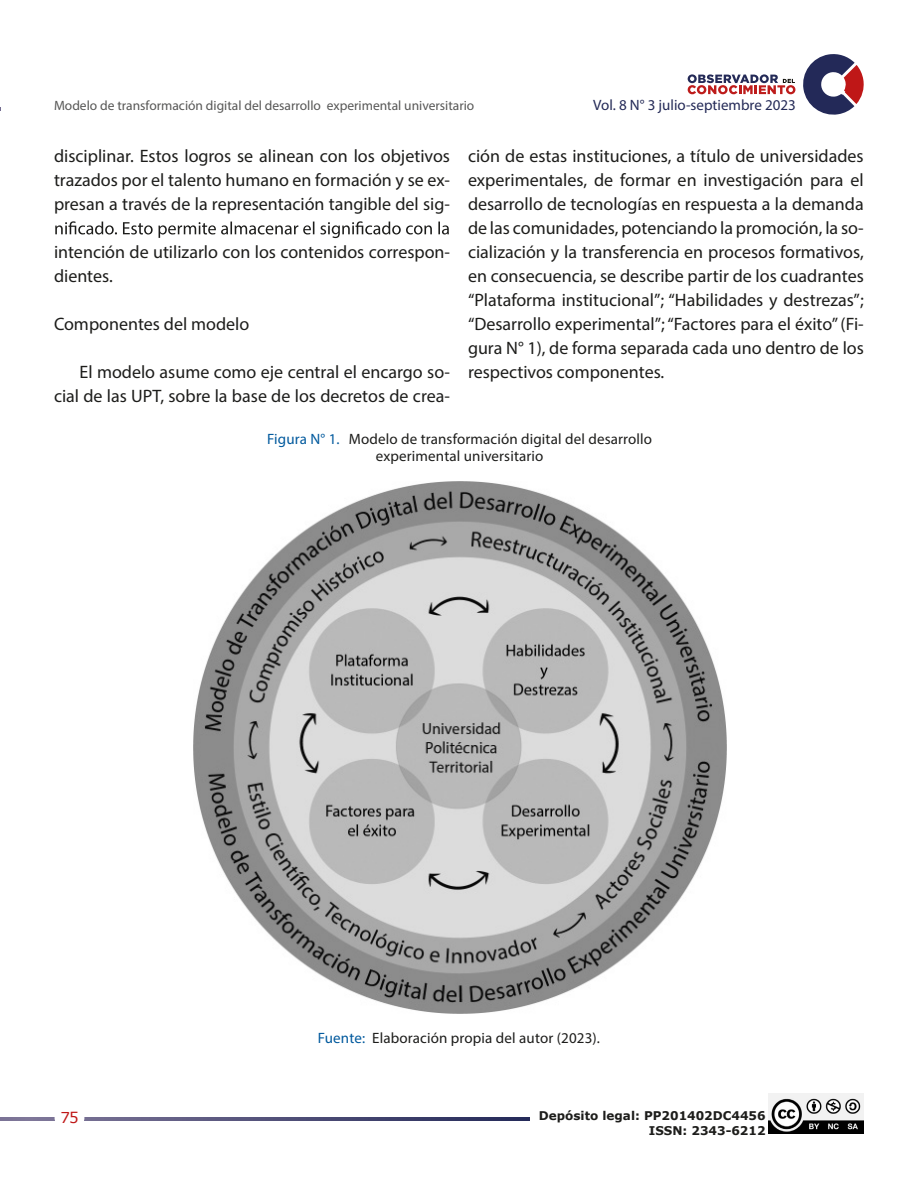
<style>
.page{position:relative;width:918px;height:1188px;background:#fff}
.page>*{position:absolute;margin:0;border:0;box-sizing:border-box;transform-origin:0 0}
.t1{font:18px/24px "Myriad Pro";color:#1d1d1b;text-align:justify}
.t2{font:700 18px "Myriad Pro";color:#1d1d1b}
.t3{font:15px/16.5px "Myriad Pro";letter-spacing:.01em;color:#1d1d1b;text-align:center}
.t4{font:15px "Myriad Pro";color:#242a57}
.t5{font:15px "Verdana";color:#bf1717}
.t6{font:13.5px "Myriad Pro";color:#575756}
.t7{font:700 12px/14.4px "Verdana";color:#1d1d1b;text-align:right}
.s1{font-weight:700;color:#00599d}
</style>
<div class="page">
<svg style="left:0;top:1118px;width:529px;height:3px"></svg>
<div style="left:55px;top:1103px;width:29px;height:29px;background:#fff;border-radius:50%"></div>
<svg style="left:688px;top:74px;width:107px;height:20px"></svg>
<svg style="left:803px;top:54px;width:61px;height:61px"></svg>
<img style="left:768px;top:1093px;width:96px;height:41px">
<svg style="left:55px;top:221px;width:394px;height:17px"></svg>
<img style="left:194px;top:481px;width:532px;height:532px">
<p class="t6" style="left:54px;top:97px;width:422px">Modelo de transformación digital del desarrollo experimental universitario</p>
<p class="t4" style="left:593px;top:95px;width:204px">Vol. 8 N° 3 julio-septiembre 2023</p>
<p class="t1" style="left:54px;top:144px;width:398px">disciplinar. Estos logros se alinean con los objetivos trazados por el talento humano en formación y se ex&shy;presan a través de la representación tangible del sig-</p>
<p class="t1" style="left:54px;top:240px;width:397px">intención de utilizarlo con los contenidos correspon&shy;dientes.</p>
<p class="t2" style="left:54px;top:313px;width:197px">Componentes del modelo</p>
<p class="t1" style="left:54px;top:360px;width:398px;text-align:right">El modelo asume como eje central el encargo so&shy;cial de las UPT, sobre la base de los decretos de crea-</p>
<p class="t1" style="left:468px;top:144px;width:397px">ción de estas instituciones, a título de universidades experimentales, de formar en investigación para el desarrollo de tecnologías en respuesta a la demanda de las comunidades, potenciando la promoción, la so&shy;cialización y la transferencia en procesos formativos, en consecuencia, se describe partir de los cuadrantes “Plataforma institucional”; “Habilidades y destrezas”; “Desarrollo experimental”;“Factores para el éxito”(Fi&shy;gura N° 1), de forma separada cada uno dentro de los respectivos componentes.</p>
<p class="t3" style="left:267px;top:431px;width:387px"><span class="s1">Figura N° 1.</span> Modelo de transformación digital del desarrollo experimental universitario</p>
<p class="t5" style="left:60px;top:1107px;width:20px">75</p>
<p class="t3" style="left:318px;top:1030px;width:284px"><span class="s1">Fuente:</span> Elaboración propia del autor (2023).</p>
<p class="t7" style="left:539px;top:1108px;width:228px">Depósito legal: PP201402DC4456<br>ISSN: 2343-6212</p>
</div>
